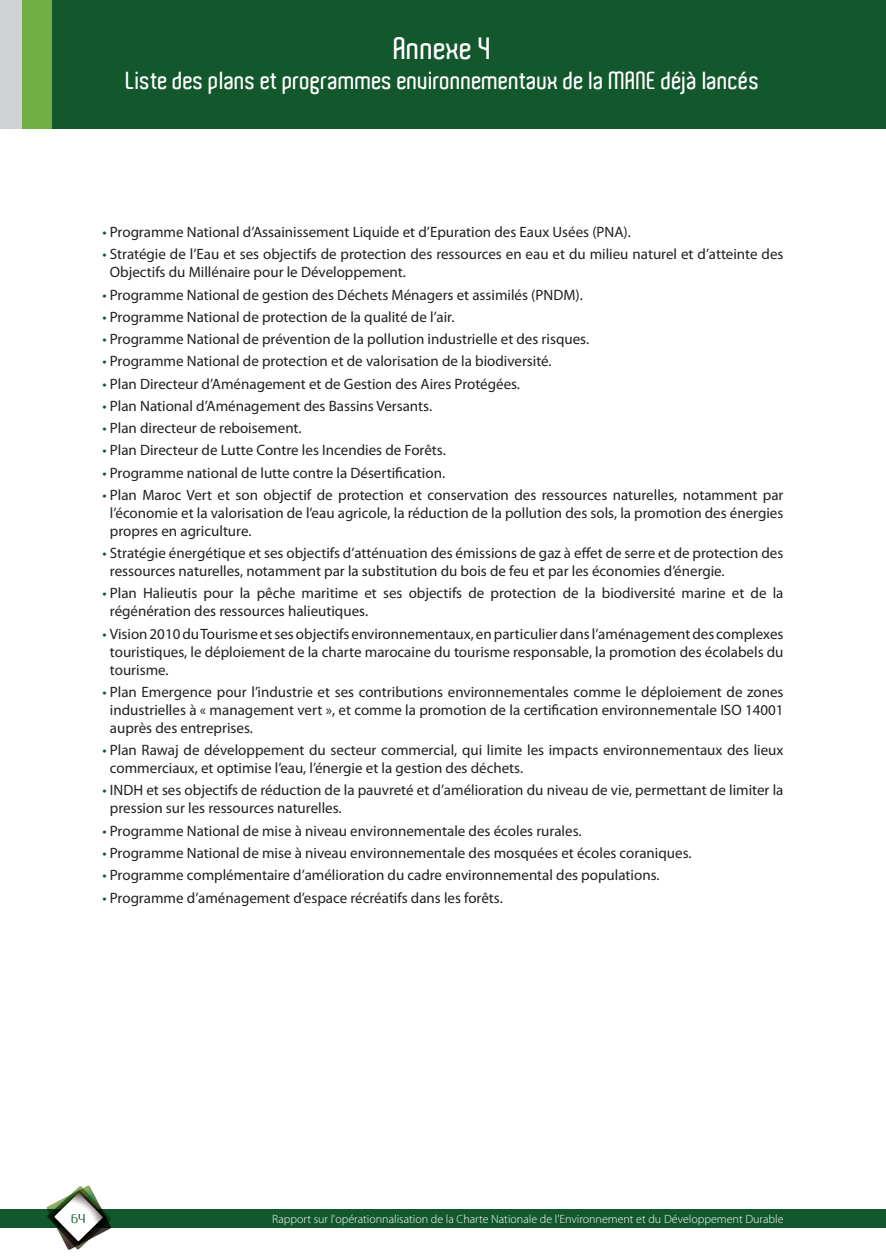
<style>
.page{position:relative;width:886px;height:1260px;background:#fff}
.page>*{position:absolute;margin:0;border:0;box-sizing:border-box;transform-origin:0 0}
.t1{font:600 30px "Aldo";color:#fff}
.t2{font:600 24px "Aldo";color:#fff}
.t3{font:15px/18px "Myriad Pro";color:#231f20}
.t4{font:300 12px "Myriad Pro";color:#fff}
.t5{font:12px "Ageone";color:#13582d}
.s1{color:#13582d}
</style>
<div class="page">
<div style="left:0;top:1209px;width:885px;height:19px;background:#13582d"></div>
<svg style="left:47px;top:1185px;width:64px;height:64px"></svg>
<div style="left:0;top:0;width:136px;height:129px;background:#d1d2d4"></div>
<div style="left:22px;top:0;width:140px;height:129px;background:#70b043"></div>
<div style="left:53px;top:0;width:832px;height:129px;background:#13582d"></div>
<h1 class="t1" style="left:394px;top:31px;width:99px">Annexe 4</h1>
<h2 class="t2" style="left:126px;top:67px;width:635px">Liste des plans et programmes environnementaux de la MANE déjà lancés</h2>
<p class="t3" style="left:102px;top:223px;width:529px"><span class="s1">•</span> Programme National d’Assainissement Liquide et d’Epuration des Eaux Usées (PNA).</p>
<p class="t3" style="left:110px;top:245px;width:674px;text-indent:-7px"><span class="s1">•</span> Stratégie de l’Eau et ses objectifs de protection des ressources en eau et du milieu naturel et d’atteinte des<br>Objectifs du Millénaire pour le Développement.</p>
<p class="t3" style="left:102px;top:285px;width:481px"><span class="s1">•</span> Programme National de gestion des Déchets Ménagers et assimilés (PNDM).</p>
<p class="t3" style="left:102px;top:307px;width:353px"><span class="s1">•</span> Programme National de protection de la qualité de l’air.</p>
<p class="t3" style="left:102px;top:330px;width:488px"><span class="s1">•</span> Programme National de prévention de la pollution industrielle et des risques.</p>
<p class="t3" style="left:102px;top:352px;width:450px"><span class="s1">•</span> Programme National de protection et de valorisation de la biodiversité.</p>
<p class="t3" style="left:102px;top:374px;width:419px"><span class="s1">•</span> Plan Directeur d’Aménagement et de Gestion des Aires Protégées.</p>
<p class="t3" style="left:102px;top:396px;width:331px"><span class="s1">•</span> Plan National d’Aménagement des Bassins Versants.</p>
<p class="t3" style="left:102px;top:419px;width:200px"><span class="s1">•</span> Plan directeur de reboisement.</p>
<p class="t3" style="left:102px;top:441px;width:344px"><span class="s1">•</span> Plan Directeur de Lutte Contre les Incendies de Forêts.</p>
<p class="t3" style="left:102px;top:463px;width:344px"><span class="s1">•</span> Programme national de lutte contre la Désertification.</p>
<p class="t3" style="left:110px;top:485px;width:674px;text-align:justify;text-indent:-7px"><span class="s1">•</span> Plan Maroc Vert et son objectif de protection et conservation des ressources naturelles, notamment par l’économie et la valorisation de l’eau agricole, la réduction de la pollution des sols, la promotion des énergies propres en agriculture.</p>
<p class="t3" style="left:110px;top:544px;width:674px;text-indent:-7px"><span class="s1">•</span> Stratégie énergétique et ses objectifs d’atténuation des émissions de gaz à effet de serre et de protection des ressources naturelles, notamment par la substitution du bois de feu et par les économies d’énergie.</p>
<p class="t3" style="left:110px;top:584px;width:674px;text-indent:-7px"><span class="s1">•</span> Plan Halieutis pour la pêche maritime et ses objectifs de protection de la biodiversité marine et de la régénération des ressources halieutiques.</p>
<p class="t3" style="left:110px;top:624px;width:674px;text-align:justify;text-indent:-7px"><span class="s1">•</span> Vision 2010 du Tourisme et ses objectifs environnementaux, en particulier dans l’aménagement des complexes touristiques, le déploiement de la charte marocaine du tourisme responsable, la promotion des écolabels du tourisme.</p>
<p class="t3" style="left:110px;top:682px;width:674px;text-align:justify;text-indent:-7px"><span class="s1">•</span> Plan Emergence pour l’industrie et ses contributions environnementales comme le déploiement de zones industrielles à « management vert », et comme la promotion de la certification environnementale ISO 14001 auprès des entreprises.</p>
<p class="t3" style="left:110px;top:741px;width:674px;text-indent:-7px"><span class="s1">•</span> Plan Rawaj de développement du secteur commercial, qui limite les impacts environnementaux des lieux commerciaux, et optimise l’eau, l’énergie et la gestion des déchets.</p>
<p class="t3" style="left:110px;top:781px;width:674px;text-indent:-7px"><span class="s1">•</span> INDH et ses objectifs de réduction de la pauvreté et d’amélioration du niveau de vie, permettant de limiter la pression sur les ressources naturelles.</p>
<p class="t3" style="left:102px;top:821px;width:480px"><span class="s1">•</span> Programme National de mise à niveau environnementale des écoles rurales.</p>
<p class="t3" style="left:102px;top:843px;width:590px"><span class="s1">•</span> Programme National de mise à niveau environnementale des mosquées et écoles coraniques.</p>
<p class="t3" style="left:102px;top:866px;width:558px"><span class="s1">•</span> Programme complémentaire d’amélioration du cadre environnemental des populations.</p>
<p class="t3" style="left:102px;top:888px;width:401px"><span class="s1">•</span> Programme d’aménagement d’espace récréatifs dans les forêts.</p>
<p class="t5" style="left:71px;top:1212px;width:15px">64</p>
<p class="t4" style="left:272px;top:1212px;width:512px">Rapport sur l'opérationnalisation de la Charte Nationale de l'Environnement et du Développement Durable</p>
</div>
